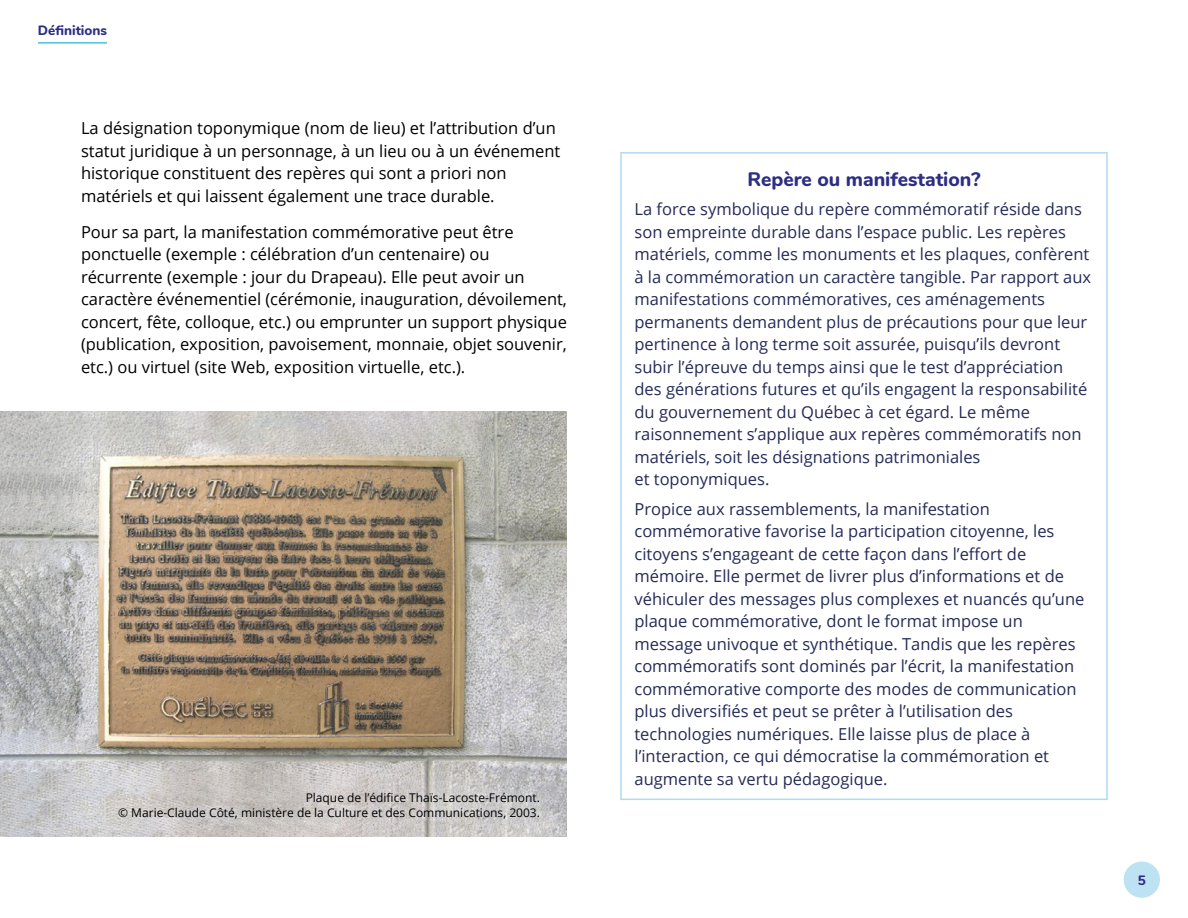
<style>
.page{position:relative;width:1188px;height:918px;background:#fff}
.page>*{position:absolute;margin:0;border:0;box-sizing:border-box;transform-origin:0 0}
.t1{font:800 19.5px "Nunito";color:#2d2e83}
.t2{font:16.5px/22.5px "Open Sans";color:#242b57}
.t3{font:16.5px/22.5px "Open Sans";color:#000}
.t4{font:800 13.5px "Nunito";color:#2d2e83}
.t5{font:12px/14.4px "Open Sans";color:#000;text-align:right}
</style>
<div class="page">
<hr style="left:38px;top:42px;width:69px;height:2px;background:#4cc0df">
<div style="left:1124px;top:862px;width:36px;height:36px;background:#bde3f2;border-radius:50%"></div>
<img style="left:0;top:411px;width:567px;height:426px">
<div style="left:620px;top:152px;width:488px;height:648px;border:2px solid #afdbf2"></div>
<p class="t4" style="left:38px;top:21px;width:71px">Définitions</p>
<p class="t3" style="left:81px;top:116px;width:481px">La désignation toponymique (nom de lieu) et l’attribution d’un statut juridique à un personnage, à un lieu ou à un événement historique constituent des repères qui sont a priori non matériels et qui laissent également une trace durable.</p>
<p class="t3" style="left:81px;top:220px;width:488px">Pour sa part, la manifestation commémorative peut être ponctuelle (exemple : célébration d’un centenaire) ou récurrente (exemple : jour du Drapeau). Elle peut avoir un caractère événementiel (cérémonie, inauguration, dévoilement, concert, fête, colloque, etc.) ou emprunter un support physique (publication, exposition, pavoisement, monnaie, objet souvenir, etc.) ou virtuel (site Web, exposition virtuelle, etc.).</p>
<p class="t5" style="left:118px;top:790px;width:423px">Plaque de l’édifice Thaïs-Lacoste-Frémont.<br>© Marie-Claude Côté, ministère de la Culture et des Communications, 2003.</p>
<p class="t1" style="left:748px;top:165px;width:234px">Repère ou manifestation?</p>
<p class="t2" style="left:634px;top:198px;width:458px">La force symbolique du repère commémoratif réside dans son empreinte durable dans l’espace public. Les repères matériels, comme les monuments et les plaques, confèrent à la commémoration un caractère tangible. Par rapport aux manifestations commémoratives, ces aménagements permanents demandent plus de précautions pour que leur pertinence à long terme soit assurée, puisqu’ils devront subir l’épreuve du temps ainsi que le test d’appréciation des générations futures et qu’ils engagent la responsabilité du gouvernement du Québec à cet égard. Le même raisonnement s’applique aux repères commémoratifs non matériels, soit les désignations patrimoniales<br>et toponymiques.</p>
<p class="t2" style="left:634px;top:497px;width:451px">Propice aux rassemblements, la manifestation commémorative favorise la participation citoyenne, les citoyens s’engageant de cette façon dans l’effort de mémoire. Elle permet de livrer plus d’informations et de véhiculer des messages plus complexes et nuancés qu’une plaque commémorative, dont le format impose un message univoque et synthétique. Tandis que les repères commémoratifs sont dominés par l’écrit, la manifestation commémorative comporte des modes de communication plus diversifiés et peut se prêter à l’utilisation des technologies numériques. Elle laisse plus de place à l’interaction, ce qui démocratise la commémoration et augmente sa vertu pédagogique.</p>
<p class="t4" style="left:1138px;top:871px;width:10px">5</p>
</div>
